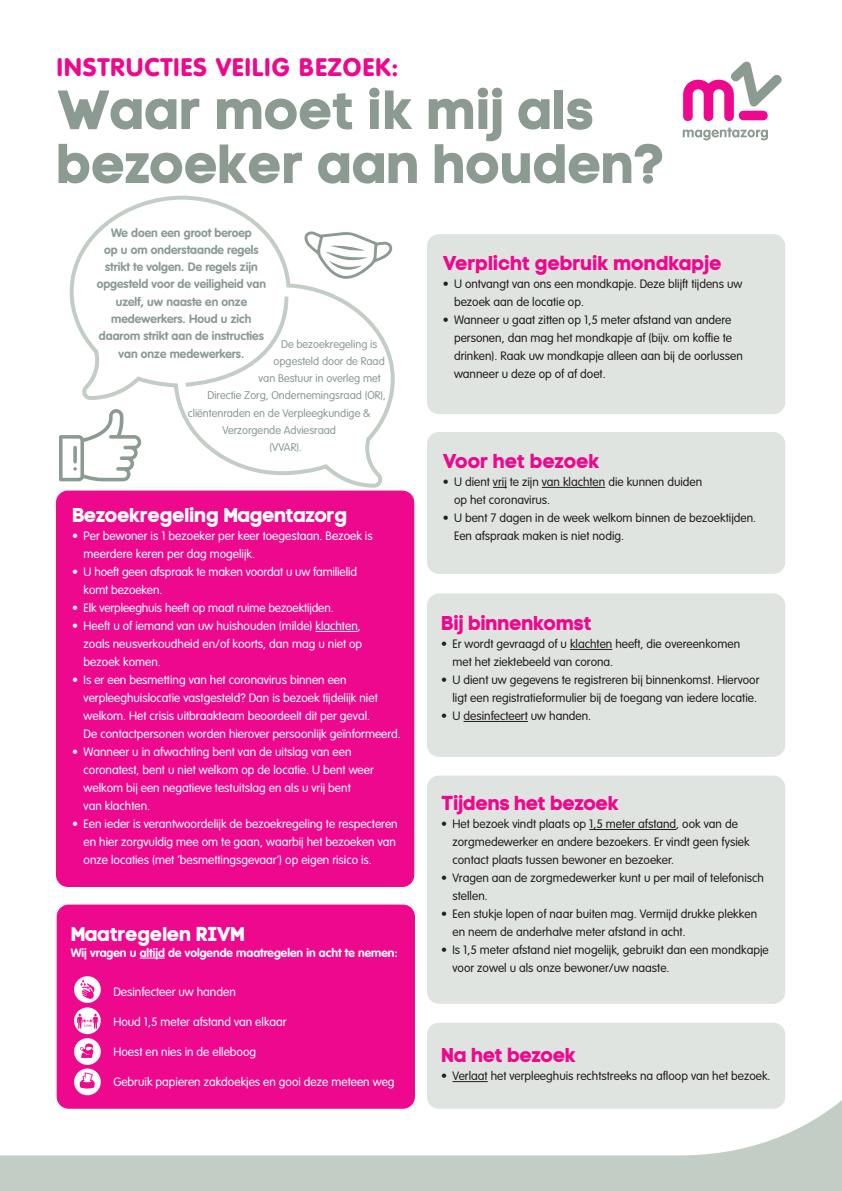
<style>
.page{position:relative;width:842px;height:1191px;background:#fff}
.page>*{position:absolute;margin:0;border:0;box-sizing:border-box;transform-origin:0 0}
.t1{font:700 55px/54px "Code Pro";letter-spacing:-.01em;color:#8b9b92}
.t2{font:900 25px "VAG Rounded";letter-spacing:.05em;color:#ed088d}
.t3{font:700 20px "Code Pro";letter-spacing:-.02em;color:#ed088d}
.t4{font:700 20px "Code Pro";letter-spacing:-.02em;color:#fff}
.t5{font:300 12px/18px "VAG Rounded";color:#231f20}
.t6{font:300 12px/18px "VAG Rounded";color:#fff}
.t7{font:700 12px/17.3px "VAG Rounded";color:#8b9b92;text-align:center}
.t8{font:700 12px "VAG Rounded";color:#fff}
.t9{font:300 11px "VAG Rounded";color:#8b9b92}
.t10{font:3.7px "Courier";color:#ed088d}
</style>
<div class="page">
<svg style="left:68px;top:195px;width:327px;height:293px"></svg>
<div style="left:56px;top:490px;width:358px;height:397px;background:#ed088d;border-radius:12px"></div>
<div style="left:427px;top:593px;width:358px;height:164px;background:#dfe4e1;border-radius:12px"></div>
<div style="left:427px;top:775px;width:358px;height:228px;background:#dfe4e1;border-radius:12px"></div>
<div style="left:427px;top:1022px;width:358px;height:86px;background:#dfe4e1;border-radius:12px"></div>
<div style="left:57px;top:904px;width:358px;height:204px;background:#ed088d;border-radius:12px"></div>
<div style="left:427px;top:432px;width:358px;height:142px;background:#dfe4e1;border-radius:12px"></div>
<div style="left:427px;top:234px;width:358px;height:180px;background:#dfe4e1;border-radius:12px"></div>
<svg style="left:0;top:1093px;width:842px;height:98px"></svg>
<svg style="left:683px;top:127px;width:85px;height:13px"></svg>
<svg style="left:683px;top:61px;width:99px;height:60px"></svg>
<hr style="left:315px;top:631px;width:43px;height:1px;background:#fff">
<svg style="left:140px;top:957px;width:25px;height:1px"></svg>
<hr style="left:570px;top:649px;width:42px;height:1px;background:#231f20">
<hr style="left:463px;top:721px;width:65px;height:1px;background:#231f20">
<hr style="left:589px;top:829px;width:87px;height:1px;background:#231f20">
<hr style="left:452px;top:1081px;width:36px;height:1px;background:#231f20">
<svg style="left:59px;top:409px;width:82px;height:72px"></svg>
<svg style="left:73px;top:446px;width:4px;height:17px"></svg>
<div style="left:74px;top:976px;width:27px;height:27px;background:#fff;border-radius:50%"></div>
<svg style="left:74px;top:1007px;width:27px;height:27px"></svg>
<div style="left:74px;top:1038px;width:27px;height:27px;background:#fff;border-radius:50%"></div>
<svg style="left:74px;top:1068px;width:27px;height:27px"></svg>
<svg style="left:80px;top:979px;width:15px;height:20px"></svg>
<svg style="left:77px;top:1013px;width:21px;height:15px"></svg>
<svg style="left:80px;top:1043px;width:14px;height:15px"></svg>
<svg style="left:80px;top:1072px;width:15px;height:16px"></svg>
<svg style="left:493px;top:487px;width:14px;height:1px"></svg>
<hr style="left:542px;top:487px;width:63px;height:1px;background:#231f20">
<svg style="left:303px;top:230px;width:90px;height:49px"></svg>
<h2 class="t2" style="left:57px;top:52px;width:343px">INSTRUCTIES VEILIG BEZOEK:</h2>
<h1 class="t1" style="left:57px;top:82px;width:611px">Waar moet ik mij als bezoeker aan houden?</h1>
<p class="t7" style="left:97px;top:224px;width:171px">We doen een groot beroep<br>op u om onderstaande regels strikt te volgen. De regels zijn opgesteld voor de veiligheid van uzelf, uw naaste en onze medewerkers. Houd u zich daarom strikt aan de instructies van onze medewerkers.</p>
<p class="t9" style="left:281px;top:337px;width:98px">De bezoekregeling is</p>
<p class="t9" style="left:274px;top:355px;width:113px">opgesteld door de Raad</p>
<p class="t9" style="left:259px;top:372px;width:124px">van Bestuur in overleg met</p>
<p class="t9" style="left:207px;top:389px;width:180px">Directie Zorg, Ondernemingsraad (OR),</p>
<p class="t9" style="left:188px;top:406px;width:184px">cliëntenraden en de Verpleegkundige &amp;</p>
<p class="t9" style="left:222px;top:424px;width:115px">Verzorgende Adviesraad</p>
<p class="t9" style="left:270px;top:441px;width:34px">(VVAR).</p>
<h3 class="t4" style="left:72px;top:503px;width:277px">Bezoekregeling Magentazorg</h3>
<p class="t6" style="left:84px;top:527px;width:291px;text-indent:-11px">• Per bewoner is 1 bezoeker per keer toegestaan. Bezoek is meerdere keren per dag mogelijk.</p>
<p class="t6" style="left:84px;top:563px;width:275px;text-indent:-11px">• U hoeft geen afspraak te maken voordat u uw familielid komt bezoeken.</p>
<p class="t6" style="left:72px;top:599px;width:263px">• Elk verpleeghuis heeft op maat ruime bezoektijden.</p>
<p class="t6" style="left:84px;top:617px;width:280px;text-indent:-11px">• Heeft u of iemand van uw huishouden (milde) klachten, zoals neusverkoudheid en/of koorts, dan mag u niet op bezoek komen.</p>
<p class="t6" style="left:84px;top:671px;width:319px;text-indent:-11px">• Is er een besmetting van het coronavirus binnen een verpleeghuislocatie vastgesteld? Dan is bezoek tijdelijk niet welkom. Het crisis uitbraakteam beoordeelt dit per geval.<br>De contactpersonen worden hierover persoonlijk geïnformeerd.</p>
<p class="t6" style="left:84px;top:743px;width:292px;text-indent:-11px">• Wanneer u in afwachting bent van de uitslag van een coronatest, bent u niet welkom op de locatie. U bent weer welkom bij een negatieve testuitslag en als u vrij bent<br>van klachten.</p>
<p class="t6" style="left:84px;top:815px;width:316px;text-indent:-11px">• Een ieder is verantwoordelijk de bezoekregeling te respecteren en hier zorgvuldig mee om te gaan, waarbij het bezoeken van onze locaties (met ‘besmettingsgevaar’) op eigen risico is.</p>
<h3 class="t4" style="left:71px;top:921px;width:176px">Maatregelen RIVM</h3>
<p class="t8" style="left:71px;top:945px;width:328px">Wij vragen u altijd de volgende maatregelen in acht te nemen:</p>
<p class="t10" style="left:91px;top:1022px;width:4px">.</p>
<p class="t6" style="left:113px;top:982px;width:124px">Desinfecteer uw handen</p>
<p class="t6" style="left:113px;top:1012px;width:175px">Houd 1,5 meter afstand van elkaar</p>
<p class="t6" style="left:113px;top:1042px;width:144px">Hoest en nies in de elleboog</p>
<p class="t6" style="left:113px;top:1072px;width:283px">Gebruik papieren zakdoekjes en gooi deze meteen weg</p>
<h3 class="t3" style="left:443px;top:251px;width:281px">Verplicht gebruik mondkapje</h3>
<p class="t5" style="left:454px;top:275px;width:290px;text-indent:-11px">• U ontvangt van ons een mondkapje. Deze blijft tijdens uw bezoek aan de locatie op.</p>
<p class="t5" style="left:454px;top:311px;width:290px;text-indent:-11px">• Wanneer u gaat zitten op 1,5 meter afstand van andere personen, dan mag het mondkapje af (bijv. om koffie te drinken). Raak uw mondkapje alleen aan bij de oorlussen wanneer u deze op of af doet.</p>
<h3 class="t3" style="left:443px;top:449px;width:159px">Voor het bezoek</h3>
<p class="t5" style="left:454px;top:473px;width:250px;text-indent:-11px">• U dient vrij te zijn van klachten die kunnen duiden op het coronavirus.</p>
<p class="t5" style="left:454px;top:509px;width:304px;text-indent:-11px">• U bent 7 dagen in de week welkom binnen de bezoektijden.<br>Een afspraak maken is niet nodig.</p>
<h3 class="t3" style="left:441px;top:611px;width:152px">Bij binnenkomst</h3>
<p class="t5" style="left:452px;top:635px;width:289px;text-indent:-11px">• Er wordt gevraagd of u klachten heeft, die overeenkomen met het ziektebeeld van corona.</p>
<p class="t5" style="left:441px;top:671px;width:320px;text-align:right">• U dient uw gegevens te registreren bij binnenkomst. Hiervoor ligt een registratieformulier bij de toegang van iedere locatie.</p>
<p class="t5" style="left:441px;top:707px;width:151px">• U desinfecteert uw handen.</p>
<h3 class="t3" style="left:441px;top:791px;width:180px">Tijdens het bezoek</h3>
<p class="t5" style="left:452px;top:815px;width:299px;text-indent:-11px">• Het bezoek vindt plaats op 1,5 meter afstand, ook van de zorgmedewerker en andere bezoekers. Er vindt geen fysiek contact plaats tussen bewoner en bezoeker.</p>
<p class="t5" style="left:452px;top:869px;width:313px;text-indent:-11px">• Vragen aan de zorgmedewerker kunt u per mail of telefonisch stellen.</p>
<p class="t5" style="left:452px;top:905px;width:306px;text-indent:-11px">• Een stukje lopen of naar buiten mag. Vermijd drukke plekken en neem de anderhalve meter afstand in acht.</p>
<p class="t5" style="left:452px;top:941px;width:318px;text-indent:-11px">• Is 1,5 meter afstand niet mogelijk, gebruikt dan een mondkapje voor zowel u als onze bewoner/uw naaste.</p>
<h3 class="t3" style="left:441px;top:1043px;width:137px">Na het bezoek</h3>
<p class="t5" style="left:441px;top:1067px;width:331px">• Verlaat het verpleeghuis rechtstreeks na afloop van het bezoek.</p>
</div>
